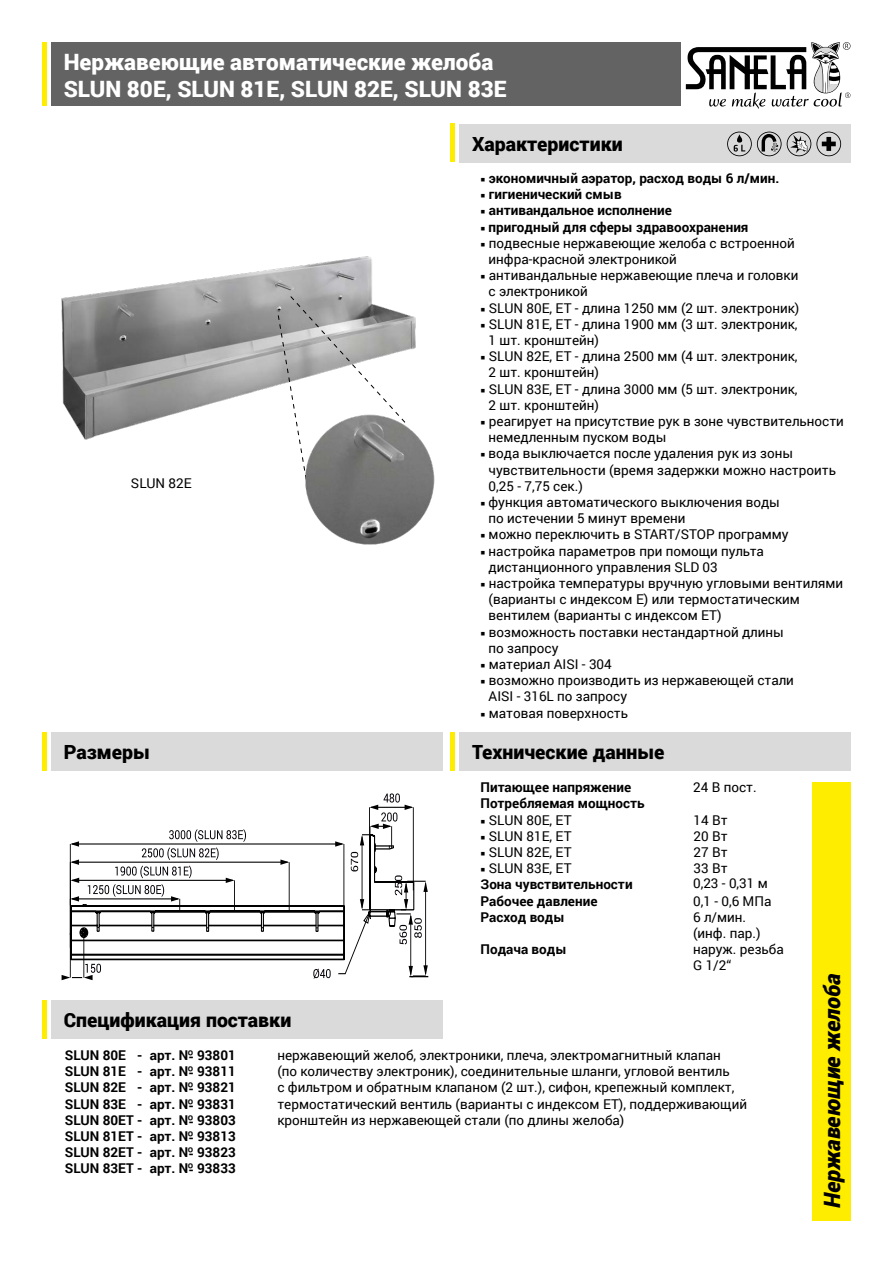
<style>
.page{position:relative;width:893px;height:1263px;background:#fff}
.page>*{position:absolute;margin:0;border:0;box-sizing:border-box;transform-origin:0 0}
.t1{font:900 22.5px/26.2px "Roboto";color:#fff}
.t2{font:italic 900 22.5px "Roboto";letter-spacing:-.005em;color:#000}
.t3{font:900 19.5px "Roboto";color:#000}
.t4{font:13.5px/16.2px "Roboto";color:#000}
.t5{font:700 13.5px/16.2px "Roboto";color:#000;text-align:justify}
</style>
<div class="page">
<img style="left:61px;top:256px;width:355px;height:184px">
<div style="left:51px;top:43px;width:629px;height:63px;background:#646363"></div>
<div style="left:459px;top:124px;width:391px;height:38px;background:#dadada"></div>
<div style="left:51px;top:732px;width:391px;height:39px;background:#dadada"></div>
<div style="left:812px;top:782px;width:38px;height:438px;background:#ffed00"></div>
<hr style="left:43px;top:43px;width:4px;height:63px;background:#ffed00">
<hr style="left:43px;top:732px;width:4px;height:39px;background:#ffed00">
<hr style="left:451px;top:123px;width:4px;height:39px;background:#ffed00">
<div style="left:459px;top:732px;width:391px;height:39px;background:#dadada"></div>
<hr style="left:451px;top:732px;width:4px;height:39px;background:#ffed00">
<div style="left:51px;top:1000px;width:391px;height:39px;background:#dadada"></div>
<hr style="left:43px;top:1000px;width:4px;height:39px;background:#ffed00">
<svg style="left:62px;top:793px;width:366px;height:187px"></svg>
<svg style="left:278px;top:296px;width:128px;height:144px"></svg>
<img style="left:287px;top:400px;width:148px;height:145px">
<svg style="left:727px;top:132px;width:114px;height:24px"></svg>
<svg style="left:686px;top:42px;width:164px;height:67px"></svg>
<h1 class="t1" style="left:64px;top:48px;width:444px">Нержавеющиe автоматическиe желоба<br>SLUN 80E, SLUN 81E, SLUN 82E, SLUN 83E</h1>
<h2 class="t3" style="left:472px;top:130px;width:152px">Характеристики</h2>
<p class="t4" style="left:131px;top:475px;width:62px">SLUN 82E</p>
<h2 class="t3" style="left:64px;top:739px;width:87px">Размеры</h2>
<p class="t5" style="left:480px;top:170px;width:300px">○ экономичный аэратор, расход воды 6 л/мин.</p>
<p class="t5" style="left:480px;top:186px;width:143px">○ гигиенический смыв</p>
<p class="t5" style="left:480px;top:202px;width:193px">○ антивандальное исполнение</p>
<p class="t5" style="left:480px;top:218px;width:270px">○ пригодный для сферы здравоохранения</p>
<p class="t4" style="left:489px;top:234px;width:308px;text-indent:-8px">○ подвесныe нержавеющие желоба с встроенной инфра-краснoй электрoникoй</p>
<p class="t4" style="left:489px;top:267px;width:311px;text-indent:-8px">○ aнтивандальные нержавеющие плеча и головки с электрoникoй</p>
<p class="t4" style="left:480px;top:299px;width:320px">○ SLUN 80E, ET - длина 1250 мм (2 шт. электрoник)</p>
<p class="t4" style="left:489px;top:315px;width:310px;text-indent:-8px">○ SLUN 81E, ET - длина 1900 мм (3 шт. электрoник,<br>1 шт. кронштейн)</p>
<p class="t4" style="left:489px;top:348px;width:310px;text-indent:-8px">○ SLUN 82E, ET - длина 2500 мм (4 шт. электрoник,<br>2 шт. кронштейн)</p>
<p class="t4" style="left:489px;top:380px;width:310px;text-indent:-8px">○ SLUN 83E, ET - длина 3000 мм (5 шт. электрoник,<br>2 шт. кронштейн)</p>
<p class="t4" style="left:489px;top:413px;width:357px;text-indent:-8px">○ реагирует на присутствие рук в зоне чувствительности немедленным пуском воды</p>
<p class="t4" style="left:489px;top:445px;width:349px;text-indent:-8px">○ вода выключается после удаления рук из зоны чувствительности (время задержки можно настроить<br>0,25 - 7,75 сек.)</p>
<p class="t4" style="left:489px;top:494px;width:293px;text-indent:-8px">○ функция автоматического выключения воды по истечении 5 минут времени</p>
<p class="t4" style="left:480px;top:526px;width:310px">○ можно переключить в START/STOP программу</p>
<p class="t4" style="left:489px;top:542px;width:277px;text-indent:-8px">○ настройка параметров при помощи пульта дистанционного управления SLD 03</p>
<p class="t4" style="left:489px;top:575px;width:356px;text-indent:-8px">○ настройка температуры вручную угловыми вентилями (варианты с индексом E) или термoстатическим вентилем (варианты с индексом ET)</p>
<p class="t4" style="left:489px;top:623px;width:297px;text-indent:-8px">○ возможность поставки нестандартной длины по запросу</p>
<p class="t4" style="left:480px;top:656px;width:133px">○ материал AISI - 304</p>
<p class="t4" style="left:489px;top:672px;width:307px;text-indent:-8px">○ возможно производить из нержавеющей стали<br>AISI - 316L по запросу</p>
<p class="t4" style="left:480px;top:704px;width:149px">○ матовая поверхность</p>
<h2 class="t3" style="left:472px;top:739px;width:194px">Технические данные</h2>
<p class="t5" style="left:480px;top:779px;width:152px">Питающее напряжение</p>
<p class="t4" style="left:693px;top:779px;width:65px">24 В пост.</p>
<p class="t5" style="left:480px;top:795px;width:166px">Потребляемая мощность</p>
<p class="t4" style="left:480px;top:811px;width:93px">○ SLUN 80E, ET</p>
<p class="t4" style="left:693px;top:811px;width:36px">14 Вт</p>
<p class="t4" style="left:480px;top:827px;width:93px">○ SLUN 81E, ET</p>
<p class="t4" style="left:693px;top:827px;width:36px">20 Вт</p>
<p class="t4" style="left:480px;top:843px;width:93px">○ SLUN 82E, ET</p>
<p class="t4" style="left:693px;top:843px;width:36px">27 Вт</p>
<p class="t4" style="left:480px;top:860px;width:93px">○ SLUN 83E, ET</p>
<p class="t4" style="left:693px;top:860px;width:36px">33 Вт</p>
<p class="t5" style="left:480px;top:876px;width:154px">Зона чувствительности</p>
<p class="t4" style="left:693px;top:875px;width:76px">0,23 - 0,31 м</p>
<p class="t5" style="left:480px;top:892px;width:118px">Рабочее давление</p>
<p class="t4" style="left:693px;top:892px;width:80px">0,1 - 0,6 МПа</p>
<p class="t5" style="left:480px;top:908px;width:86px">Расход воды</p>
<p class="t4" style="left:693px;top:908px;width:69px">6 л/мин. (инф. пар.)</p>
<p class="t5" style="left:480px;top:941px;width:88px">Подача воды</p>
<p class="t4" style="left:693px;top:941px;width:92px">наруж. резьба<br>G 1/2“</p>
<h2 class="t3" style="left:64px;top:1006px;width:229px">Спецификация поставки</h2>
<p class="t5" style="left:65px;top:1046px;width:172px">SLUN 80E - арт. № 93801</p>
<p class="t4" style="left:277px;top:1047px;width:445px">нержавеющий желоб, электрoники, плеча, электромагнитный клапан</p>
<p class="t5" style="left:65px;top:1063px;width:172px">SLUN 81E - арт. № 93811</p>
<p class="t4" style="left:277px;top:1063px;width:454px">(пo кoличеству электрoник), соединительные шланги, угловой вентиль</p>
<p class="t5" style="left:65px;top:1079px;width:172px">SLUN 82E - арт. № 93821</p>
<p class="t4" style="left:277px;top:1079px;width:458px">с фильтром и обратным клапаном (2 шт.), сифон, крепежный комплект,</p>
<p class="t5" style="left:65px;top:1095px;width:172px">SLUN 83E - арт. № 93831</p>
<p class="t4" style="left:277px;top:1095px;width:471px">термoстатический вентиль (варианты с индексом ET), поддерживающий</p>
<p class="t5" style="left:65px;top:1111px;width:172px">SLUN 80ET - арт. № 93803</p>
<p class="t4" style="left:277px;top:1111px;width:348px">кронштейн из нержавеющей стали (пo длины желоба)</p>
<p class="t5" style="left:65px;top:1127px;width:172px">SLUN 81ET - арт. № 93813<br>SLUN 82ET - арт. № 93823<br>SLUN 83ET - арт. № 93833</p>
<h1 class="t2" style="left:816px;top:1208px;width:236px;rotate:-90deg">Нержавеющие желоба</h1>
</div>
